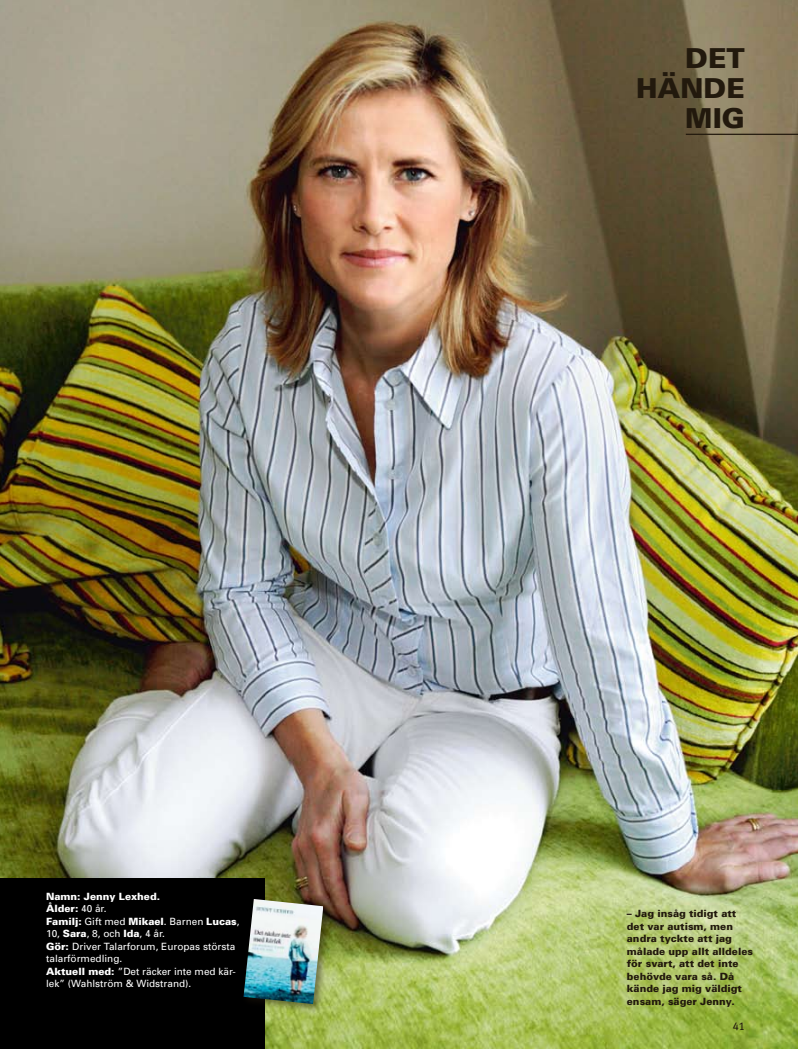
<style>
.page{position:relative;width:798px;height:1049px;background:#fff}
.page>*{position:absolute;margin:0;border:0;box-sizing:border-box;transform-origin:0 0}
.t1{font:900 27.5px/30px "Univers";color:#22190d;text-align:right}
.t2{font:11.25px "Meta Plus Book Caps";color:#22190d}
.t3{font:10px/12.5px "Univers";color:#fff}
.t4{font:900 10px/12.5px "Univers";color:#22190d}
.s1{font-weight:900}
</style>
<div class="page">
<img style="left:0;top:0;width:797px;height:1049px">
<hr style="left:685px;top:134px;width:112px;height:1px;background:#22190d">
<div style="left:0;top:879px;width:265px;height:170px;background:#000"></div>
<div style="left:240px;top:895px;width:99px;height:134px;background:#22190d;opacity:.5"></div>
<img style="left:243px;top:899px;width:80px;height:105px">
<p class="t3" style="left:46px;top:890px;width:195px"><span class="s1">Namn: Jenny Lexhed.<br>Ålder:</span> 40 år.<br><span class="s1">Familj:</span> Gift med <span class="s1">Mikael</span>. Barnen <span class="s1">Lucas</span>,<br>10, <span class="s1">Sara</span>, 8, och <span class="s1">Ida</span>, 4 år.<br><span class="s1">Gör:</span> Driver Talarforum, Europas största talarförmedling.<br><span class="s1">Aktuell med:</span> ”Det räcker inte med kär&shy;lek” (Wahlström &amp; Widstrand).</p>
<h1 class="t1" style="left:636px;top:42px;width:110px">DET<br>HÄNDE<br>MIG</h1>
<p class="t4" style="left:626px;top:907px;width:128px">– Jag insåg tidigt att det var autism, men andra tyckte att jag målade upp allt alldeles för svart, att det inte behövde vara så. Då kände jag mig väldigt ensam, säger Jenny.</p>
<p class="t2" style="left:732px;top:1019px;width:14px">41</p>
</div>
